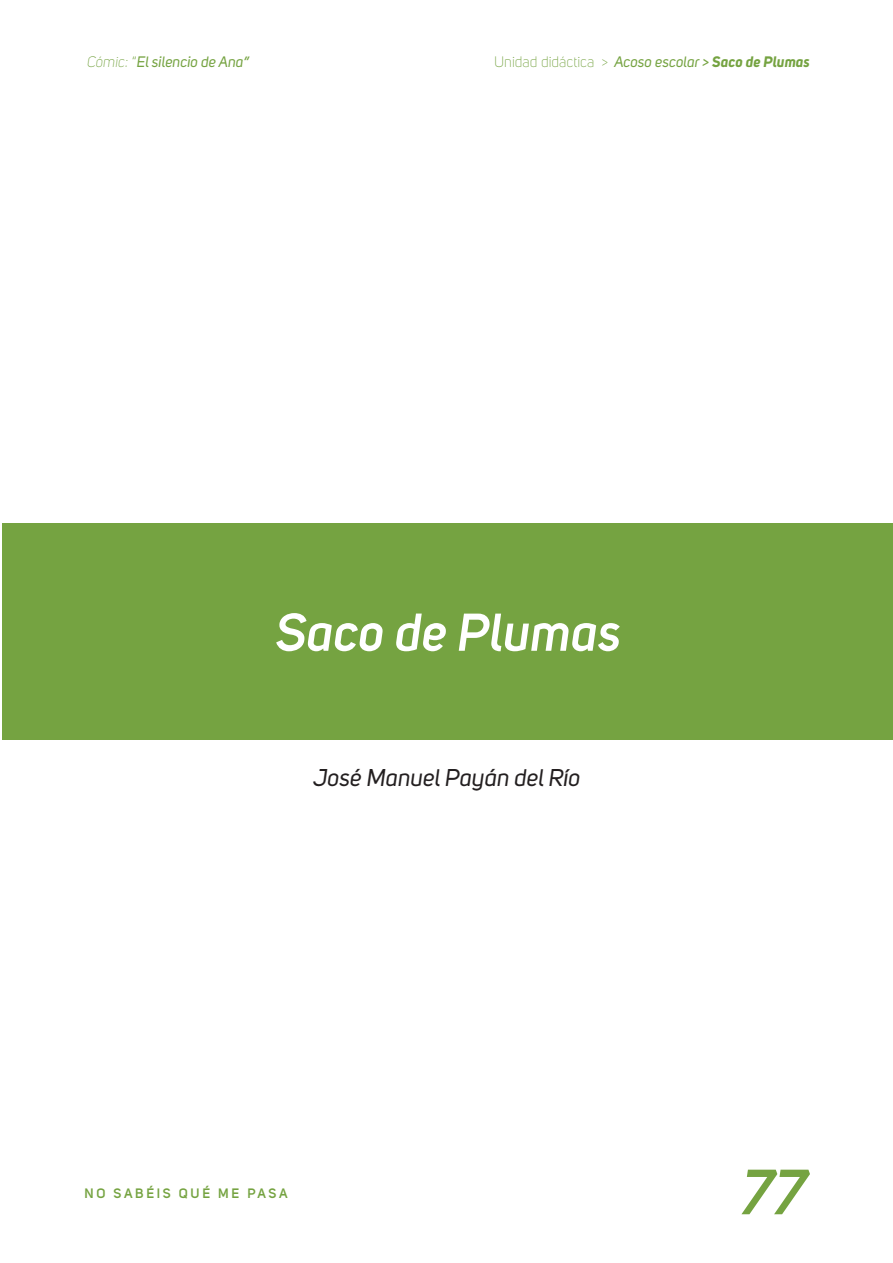
<style>
.page{position:relative;width:893px;height:1263px;background:#fff}
.page>*{position:absolute;margin:0;border:0;box-sizing:border-box;transform-origin:0 0}
.t1{font:italic 600 63px "Uni Sans";color:#75a341}
.t2{font:italic 600 52.5px "Uni Sans";color:#fff}
.t3{font:italic 24px "Uni Sans";color:#231f20}
.t4{font:300 15px "Uni Sans";color:#75a341}
.t5{font:italic 15px "Uni Sans";color:#75a341}
.t6{font:600 13.5px "Uni Sans";letter-spacing:.2em;color:#75a341}
.s1{font-weight:300}
.s2{font-weight:300;font-style:normal}
.s3{font-weight:400;font-style:italic}
.s4{font-weight:700;font-style:italic}
</style>
<div class="page">
<div style="left:2px;top:523px;width:891px;height:217px;background:#75a341"></div>
<p class="t5" style="left:87px;top:53px;width:164px"><span class="s1">Cómic:</span> <span class="s2">“</span>El silencio de Ana”</p>
<p class="t4" style="left:494px;top:53px;width:317px">Unidad didáctica &gt; <span class="s3">Acoso escolar &gt;</span> <span class="s4">Saco de Plumas</span></p>
<h2 class="t2" style="left:276px;top:601px;width:347px">Saco de Plumas</h2>
<h3 class="t3" style="left:313px;top:763px;width:269px">José Manuel Payán del Río</h3>
<p class="t6" style="left:85px;top:1185px;width:205px">NO SABÉIS QUÉ ME PASA</p>
<h1 class="t1" style="left:742px;top:1155px;width:67px">77</h1>
</div>
